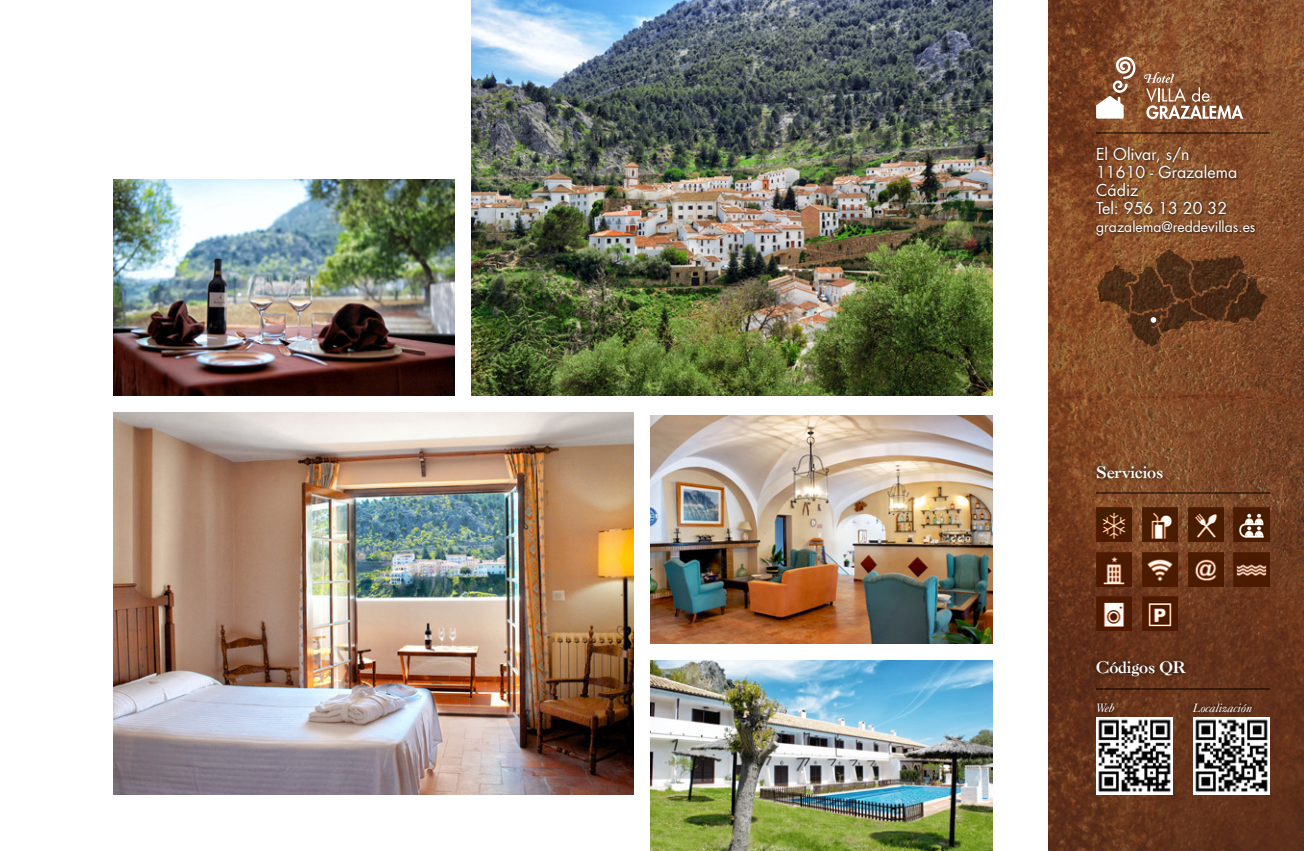
<style>
.page{position:relative;width:1304px;height:851px;background:#fff}
.page>*{position:absolute;margin:0;border:0;box-sizing:border-box;transform-origin:0 0}
.t1{font:16px/18px "Futura CE";color:#fff}
.t2{font:700 16px "Caslon";color:#fff}
.t3{font:14px "Futura CE";color:#fff}
.t4{font:italic 12px "Caslon";color:#fff}
</style>
<div class="page">
<img style="left:113px;top:412px;width:521px;height:382px">
<img style="left:113px;top:180px;width:342px;height:215px">
<img style="left:472px;top:0;width:520px;height:395px">
<img style="left:651px;top:415px;width:341px;height:228px">
<img style="left:651px;top:660px;width:341px;height:190px">
<img style="left:1048px;top:0;width:256px;height:850px">
<img style="left:1193px;top:717px;width:76px;height:77px">
<img style="left:1096px;top:717px;width:76px;height:77px">
<hr style="left:1096px;top:688px;width:173px;height:1px;background:#000">
<div style="left:1091px;top:655px;width:100px;height:27px;background:#000;opacity:.75"></div>
<div style="left:1092px;top:697px;width:29px;height:20px;background:#000;opacity:.75"></div>
<div style="left:1187px;top:697px;width:70px;height:20px;background:#000;opacity:.75"></div>
<svg style="left:1097px;top:249px;width:171px;height:97px;background:#663d20"></svg>
<svg style="left:1144px;top:72px;width:99px;height:47px;background:#9e7257"></svg>
<svg style="left:1096px;top:57px;width:39px;height:62px"></svg>
<hr style="left:1096px;top:133px;width:173px;height:1px;background:#000">
<div style="left:1094px;top:144px;width:164px;height:94px;background:#000;opacity:.75"></div>
<hr style="left:1096px;top:492px;width:173px;height:1px;background:#000">
<div style="left:1091px;top:460px;width:77px;height:24px;background:#000;opacity:.75"></div>
<img style="left:1142px;top:508px;width:35px;height:33px">
<img style="left:1142px;top:596px;width:35px;height:34px">
<img style="left:1234px;top:552px;width:35px;height:34px">
<img style="left:1188px;top:552px;width:35px;height:34px">
<img style="left:1096px;top:552px;width:35px;height:34px">
<img style="left:1096px;top:508px;width:35px;height:33px">
<img style="left:1096px;top:596px;width:35px;height:34px">
<img style="left:1188px;top:508px;width:35px;height:33px">
<img style="left:1142px;top:552px;width:35px;height:34px">
<img style="left:1234px;top:508px;width:35px;height:33px">
<p class="t1" style="left:1096px;top:145px;width:143px">El Olivar, s/n<br>11610 - Grazalema<br>Cádiz<br>Tel: 956 13 20 32</p>
<p class="t3" style="left:1096px;top:218px;width:161px">grazalema@reddevillas.es</p>
<p class="t2" style="left:1096px;top:462px;width:69px">Servicios</p>
<p class="t2" style="left:1096px;top:657px;width:91px">Códigos QR</p>
<p class="t4" style="left:1096px;top:700px;width:20px">Web</p>
<p class="t4" style="left:1193px;top:700px;width:60px">Localización</p>
</div>
